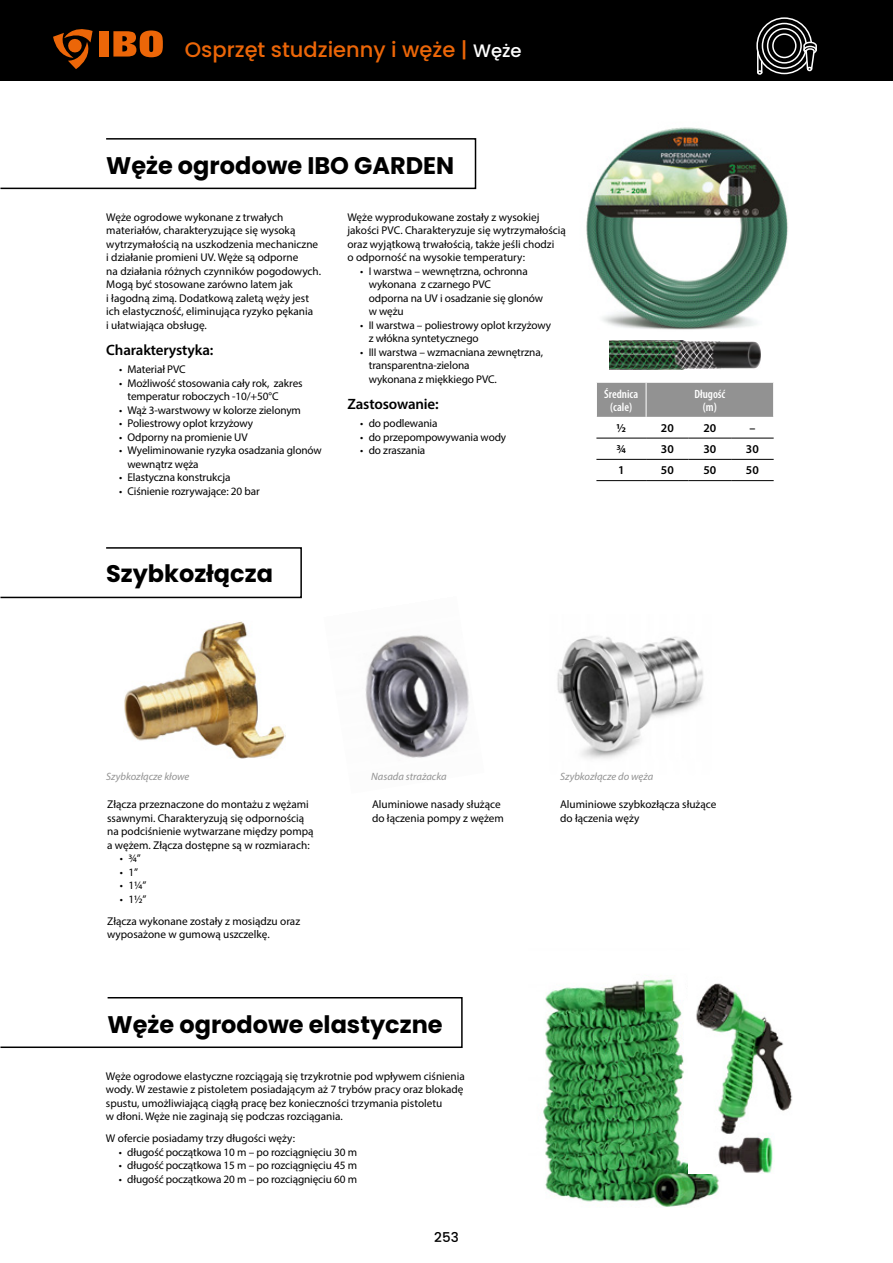
<style>
.page{position:relative;width:893px;height:1263px;background:#fff}
.page>*{position:absolute;margin:0;border:0;box-sizing:border-box;transform-origin:0 0}
.t1{font:700 24px "Poppins";color:#000}
.t2{font:500 21px "Poppins";color:#ec6608}
.t3{font:600 15px "Myriad Pro";letter-spacing:-.01em;color:#000}
.t4{font:500 13.5px "Poppins";color:#000}
.t5{font:600 condensed 12px/13.5px "Myriad Pro";color:#fff;text-align:center}
.t6{font:600 12px "Myriad Pro";color:#000}
.t7{font:11.25px/13.5px "Myriad Pro";color:#000}
.t8{font:italic 10.65px "Myriad Pro";color:#929292}
.s1{font-size:18px;color:#fff}
</style>
<div class="page">
<div style="left:0;top:0;width:893px;height:81px;background:#000"></div>
<div style="left:756px;top:17px;width:56px;height:57px;border:2px solid #fff;border-radius:50%"></div>
<div style="left:762px;top:23px;width:45px;height:46px;border:2px solid #fff;border-radius:50%"></div>
<div style="left:767px;top:28px;width:35px;height:36px;border:2px solid #fff;border-radius:50%"></div>
<div style="left:772px;top:33px;width:24px;height:25px;border:2px solid #fff;border-radius:50%"></div>
<svg style="left:802px;top:41px;width:15px;height:30px"></svg>
<svg style="left:757px;top:52px;width:5px;height:23px"></svg>
<svg style="left:53px;top:29px;width:40px;height:40px"></svg>
<div style="left:99px;top:31px;width:10px;height:26px;background:#ec6608"></div>
<svg style="left:113px;top:30px;width:50px;height:27px"></svg>
<img style="left:586px;top:127px;width:202px;height:203px">
<img style="left:609px;top:340px;width:152px;height:29px">
<img style="left:124px;top:621px;width:161px;height:138px">
<img style="left:557px;top:636px;width:147px;height:123px">
<img style="left:365px;top:635px;width:104px;height:123px">
<img style="left:543px;top:979px;width:176px;height:228px">
<img style="left:689px;top:979px;width:103px;height:195px">
<div style="left:597px;top:383px;width:176px;height:34px;background:#929292"></div>
<hr style="left:646px;top:383px;width:1px;height:34px;background:#fff">
<hr style="left:596px;top:438px;width:50px;height:1px;background:#000">
<hr style="left:646px;top:438px;width:43px;height:1px;background:#000">
<hr style="left:689px;top:438px;width:42px;height:1px;background:#000">
<hr style="left:731px;top:438px;width:43px;height:1px;background:#000">
<hr style="left:596px;top:459px;width:50px;height:1px;background:#000">
<hr style="left:646px;top:459px;width:43px;height:1px;background:#000">
<hr style="left:689px;top:459px;width:42px;height:1px;background:#000">
<hr style="left:731px;top:459px;width:43px;height:1px;background:#000">
<hr style="left:596px;top:480px;width:50px;height:1px;background:#000">
<hr style="left:646px;top:480px;width:43px;height:1px;background:#000">
<hr style="left:689px;top:480px;width:42px;height:1px;background:#000">
<hr style="left:731px;top:480px;width:43px;height:1px;background:#000">
<svg style="left:0;top:138px;width:477px;height:52px"></svg>
<svg style="left:0;top:547px;width:302px;height:52px"></svg>
<svg style="left:0;top:997px;width:463px;height:51px"></svg>
<h2 class="t2" style="left:185px;top:37px;width:338px">Osprzęt studzienny i węże | <span class="s1">Węże</span></h2>
<h1 class="t1" style="left:106px;top:152px;width:350px">Węże ogrodowe IBO GARDEN</h1>
<p class="t7" style="left:106px;top:210px;width:216px">Węże ogrodowe wykonane z trwałych materiałów, charakteryzujące się wysoką wytrzymałością na uszkodzenia mechaniczne i działanie promieni UV. Węże są odporne<br>na działania różnych czynników pogodowych.<br>Mogą być stosowane zarówno latem jak<br>i łagodną zimą. Dodatkową zaletą węży jest ich elastyczność, eliminująca ryzyko pękania<br>i ułatwiająca obsługę.</p>
<h3 class="t3" style="left:106px;top:341px;width:109px">Charakterystyka:</h3>
<p class="t7" style="left:119px;top:362px;width:68px">• Materiał PVC</p>
<p class="t7" style="left:128px;top:376px;width:177px;text-indent:-9px">• Możliwość stosowania cały rok, zakres temperatur roboczych -10/+50°С</p>
<p class="t7" style="left:119px;top:403px;width:183px">• Wąż 3-warstwowy w kolorze zielonym</p>
<p class="t7" style="left:119px;top:416px;width:136px">• Poliestrowy oplot krzyżowy</p>
<p class="t7" style="left:119px;top:430px;width:130px">• Odporny na promienie UV</p>
<p class="t7" style="left:128px;top:443px;width:196px;text-indent:-9px">• Wyeliminowanie ryzyka osadzania glonów wewnątrz węża</p>
<p class="t7" style="left:119px;top:470px;width:113px">• Elastyczna konstrukcja</p>
<p class="t7" style="left:119px;top:484px;width:142px">• Ciśnienie rozrywające: 20 bar</p>
<p class="t7" style="left:347px;top:210px;width:220px">Węże wyprodukowane zostały z wysokiej jakości PVC. Charakteryzuje się wytrzymałością oraz wyjątkową trwałością, także jeśli chodzi<br>o odporność na wysokie temperatury:</p>
<p class="t7" style="left:369px;top:264px;width:176px;text-indent:-9px">• I warstwa – wewnętrzna, ochronna wykonana z czarnego PVC<br>odporna na UV i osadzanie się glonów w wężu</p>
<p class="t7" style="left:369px;top:318px;width:184px;text-indent:-9px">• II warstwa – poliestrowy oplot krzyżowy z włókna syntetycznego</p>
<p class="t7" style="left:369px;top:345px;width:176px;text-indent:-9px">• III warstwa – wzmacniana zewnętrzna, transparentna-zielona<br>wykonana z miękkiego PVC.</p>
<h3 class="t3" style="left:347px;top:395px;width:93px">Zastosowanie:</h3>
<p class="t7" style="left:360px;top:416px;width:79px">• do podlewania</p>
<p class="t7" style="left:360px;top:430px;width:148px">• do przepompowywania wody</p>
<p class="t7" style="left:360px;top:443px;width:67px">• do zraszania</p>
<h1 class="t1" style="left:106px;top:560px;width:168px">Szybkozłącza</h1>
<p class="t5" style="left:604px;top:387px;width:35px">Średnica (cale)</p>
<p class="t5" style="left:694px;top:387px;width:32px">Długość (m)</p>
<p class="t6" style="left:616px;top:420px;width:11px">½</p>
<p class="t6" style="left:661px;top:420px;width:14px">20</p>
<p class="t6" style="left:703px;top:420px;width:14px">20</p>
<p class="t6" style="left:749px;top:420px;width:7px">–</p>
<p class="t6" style="left:616px;top:442px;width:10px">¾</p>
<p class="t6" style="left:661px;top:442px;width:14px">30</p>
<p class="t6" style="left:703px;top:442px;width:14px">30</p>
<p class="t6" style="left:746px;top:442px;width:14px">30</p>
<p class="t6" style="left:618px;top:463px;width:8px">1</p>
<p class="t6" style="left:661px;top:463px;width:14px">50</p>
<p class="t6" style="left:703px;top:463px;width:14px">50</p>
<p class="t6" style="left:746px;top:463px;width:14px">50</p>
<p class="t8" style="left:106px;top:770px;width:85px">Szybkozłącze kłowe</p>
<p class="t8" style="left:371px;top:770px;width:77px">Nasada strażacka</p>
<p class="t8" style="left:560px;top:770px;width:95px">Szybkozłącze do węża</p>
<p class="t7" style="left:107px;top:797px;width:208px">Złącza przeznaczone do montażu z wężami ssawnymi. Charakteryzują się odpornością na podciśnienie wytwarzane między pompą a wężem. Złącza dostępne są w rozmiarach:</p>
<p class="t7" style="left:120px;top:851px;width:22px">• 3/4”</p>
<p class="t7" style="left:120px;top:865px;width:20px">• 1”</p>
<p class="t7" style="left:120px;top:878px;width:28px">• 11/4”</p>
<p class="t7" style="left:107px;top:887px;width:195px;line-height:22px;text-indent:13px">• 11/2”<br>Złącza wykonane zostały z mosiądzu oraz</p>
<p class="t7" style="left:107px;top:927px;width:164px">wyposażone w gumową uszczelkę.</p>
<p class="t7" style="left:372px;top:797px;width:133px">Aluminiowe nasady służące do łączenia pompy z wężem</p>
<h1 class="t1" style="left:108px;top:1011px;width:337px">Węże ogrodowe elastyczne</h1>
<p class="t7" style="left:106px;top:1069px;width:360px">Węże ogrodowe elastyczne rozciągają się trzykrotnie pod wpływem ciśnienia wody. W zestawie z pistoletem posiadającym aż 7 trybów pracy oraz blokadę spustu, umożliwiającą ciągłą pracę bez konieczności trzymania pistoletu<br>w dłoni. Węże nie zaginają się podczas rozciągania.</p>
<p class="t7" style="left:106px;top:1131px;width:191px">W ofercie posiadamy trzy długości węży:</p>
<p class="t7" style="left:119px;top:1145px;width:240px">• długość początkowa 10 m – po rozciągnięciu 30 m</p>
<p class="t7" style="left:119px;top:1158px;width:240px">• długość początkowa 15 m – po rozciągnięciu 45 m</p>
<p class="t7" style="left:119px;top:1172px;width:240px">• długość początkowa 20 m – po rozciągnięciu 60 m</p>
<p class="t4" style="left:434px;top:1229px;width:26px">253</p>
<p class="t7" style="left:560px;top:797px;width:158px">Aluminiowe szybkozłącza służące do łączenia węży</p>
</div>
